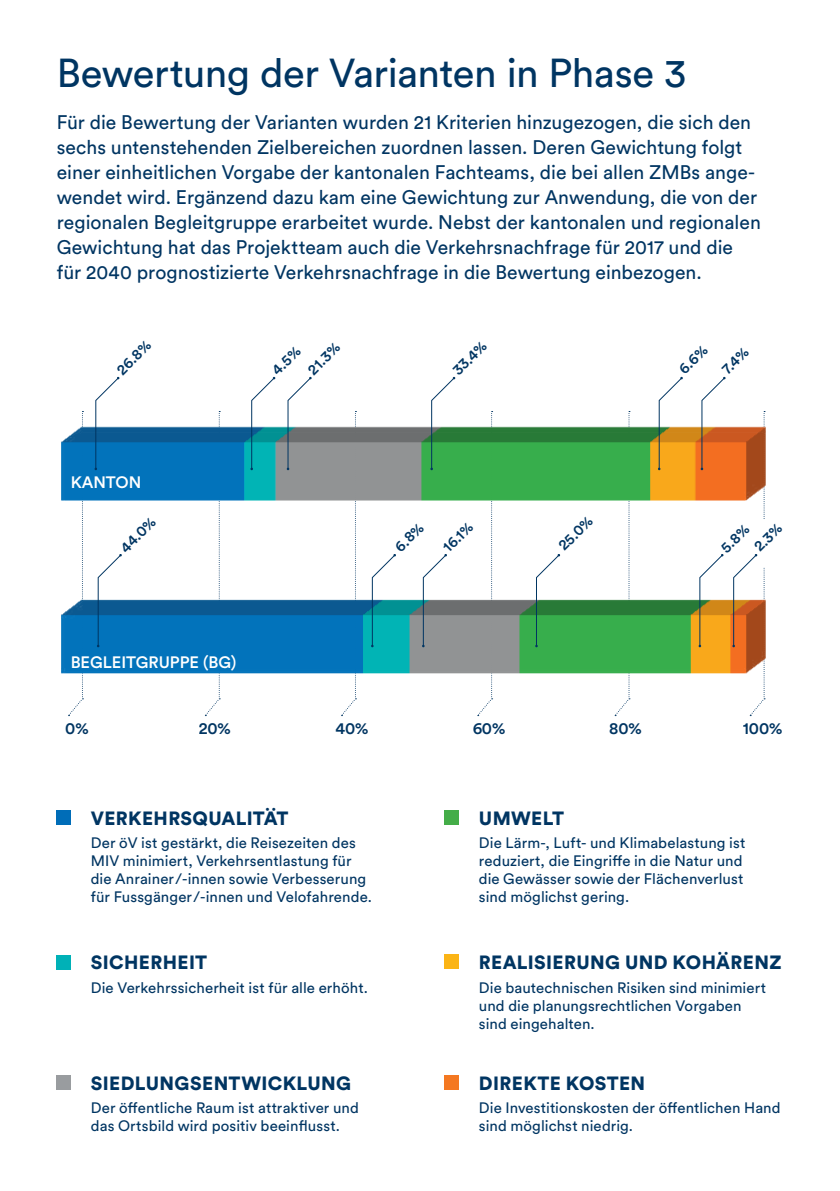
<style>
.page{position:relative;width:840px;height:1191px;background:#fff}
.page>*{position:absolute;margin:0;border:0;box-sizing:border-box;transform-origin:0 0}
.t1{font:40px "Circular Std";letter-spacing:-.015em;color:#003562}
.t2{font:19.4px/25px "Circular Std";color:#003562}
.t3{font:900 19px "Circular Std";letter-spacing:.02em;color:#003562}
.t4{font:500 16.4px "Circular Std";color:#003562}
.t5{font:500 16.4px "Circular Std";color:#fff}
.t6{font:15px/18px "Circular Std";letter-spacing:.005em;color:#003562}
.t7{font:500 15px/22.2px "Circular Std";color:#003562}
</style>
<div class="page">
<hr style="left:0;top:1013px;width:1px;height:121px;background:#c8e0c3">
<svg style="left:68px;top:510px;width:15px;height:206px"></svg>
<svg style="left:212px;top:510px;width:8px;height:197px"></svg>
<svg style="left:348px;top:510px;width:8px;height:197px"></svg>
<svg style="left:484px;top:510px;width:8px;height:197px"></svg>
<svg style="left:622px;top:510px;width:7px;height:197px"></svg>
<img style="left:61px;top:537px;width:705px;height:143px">
<svg style="left:371px;top:554px;width:25px;height:93px"></svg>
<svg style="left:422px;top:554px;width:25px;height:93px"></svg>
<svg style="left:535px;top:554px;width:25px;height:93px"></svg>
<svg style="left:698px;top:554px;width:25px;height:93px"></svg>
<svg style="left:732px;top:510px;width:32px;height:197px"></svg>
<svg style="left:97px;top:554px;width:25px;height:93px"></svg>
<img style="left:77px;top:707px;width:681px;height:10px">
<img style="left:61px;top:376px;width:705px;height:134px">
<svg style="left:250px;top:377px;width:25px;height:93px"></svg>
<svg style="left:286px;top:377px;width:25px;height:93px"></svg>
<svg style="left:430px;top:377px;width:25px;height:93px"></svg>
<svg style="left:657px;top:377px;width:25px;height:93px"></svg>
<svg style="left:700px;top:377px;width:25px;height:93px"></svg>
<svg style="left:94px;top:377px;width:25px;height:93px"></svg>
<div style="left:57px;top:810px;width:14px;height:14px;background:#006db8"></div>
<div style="left:444px;top:810px;width:15px;height:14px;background:#44ad48"></div>
<div style="left:444px;top:954px;width:15px;height:14px;background:#fbb415"></div>
<div style="left:444px;top:1075px;width:15px;height:14px;background:#f47821"></div>
<div style="left:57px;top:955px;width:14px;height:14px;background:#00b1b7"></div>
<div style="left:57px;top:1075px;width:14px;height:14px;background:#999c9f"></div>
<h1 class="t1" style="left:57px;top:52px;width:630px">Bewertung der Varianten in Phase 3</h1>
<p class="t2" style="left:57px;top:110px;width:705px">Für die Bewertung der Varianten wurden 21 Kriterien hinzugezogen, die sich den sechs untenstehenden Zielbereichen zuordnen lassen. Deren Gewichtung folgt einer einheitlichen Vorgabe der kantonalen Fachteams, die bei allen ZMBs ange&shy;wendet wird. Ergänzend dazu kam eine Gewichtung zur Anwendung, die von der regionalen Begleitgruppe erarbeitet wurde. Nebst der kantonalen und regionalen Gewichtung hat das Projektteam auch die Verkehrsnachfrage für 2017 und die für 2040 prognostizierte Verkehrsnachfrage in die Bewertung einbezogen.</p>
<p class="t7" style="left:111px;top:364px;width:43px;rotate:-45deg">26.8%</p>
<p class="t7" style="left:283px;top:345px;width:40px;line-height:25.2px;text-indent:-26px;rotate:-45deg">4.5%<br>21.3%</p>
<p class="t7" style="left:447px;top:365px;width:43px;rotate:-45deg">33.4%</p>
<p class="t7" style="left:692px;top:339px;width:32px;line-height:30.4px;text-indent:-31px;rotate:-45deg">6.6%<br>7.4%</p>
<p class="t5" style="left:70px;top:473px;width:72px">KANTON</p>
<p class="t7" style="left:115px;top:542px;width:45px;rotate:-45deg">44.0%</p>
<p class="t5" style="left:70px;top:654px;width:167px">BEGLEITGRUPPE (BG)</p>
<p class="t7" style="left:389px;top:541px;width:35px;rotate:-45deg">6.8%</p>
<p class="t7" style="left:437px;top:541px;width:37px;rotate:-45deg">16.1%</p>
<p class="t7" style="left:552px;top:540px;width:43px;rotate:-45deg">25.0%</p>
<p class="t7" style="left:732px;top:525px;width:35px;text-indent:-25px;rotate:-45deg">5.8%<br>2.3%</p>
<p class="t4" style="left:738px;top:540px;width:25px">0%</p>
<p class="t4" style="left:65px;top:719px;width:25px">0%</p>
<p class="t4" style="left:198px;top:719px;width:34px">20%</p>
<p class="t4" style="left:335px;top:719px;width:35px">40%</p>
<p class="t4" style="left:472px;top:719px;width:35px">60%</p>
<p class="t4" style="left:609px;top:719px;width:34px">80%</p>
<p class="t4" style="left:742px;top:719px;width:42px">100%</p>
<p class="t3" style="left:91px;top:807px;width:199px">VERKEHRS QUALITÄT</p>
<p class="t6" style="left:91px;top:834px;width:282px">Der öV ist gestärkt, die Reisezeiten des MIV minimiert, Verkehrsentlastung für die Anrainer/-innen sowie Verbesserung für Fuss gänger/-innen und Velofahrende.</p>
<p class="t3" style="left:478px;top:807px;width:87px">UMWELT</p>
<p class="t6" style="left:478px;top:834px;width:268px">Die Lärm-, Luft- und Klimabelastung ist reduziert, die Eingriffe in die Natur und die Gewässer sowie der Flächenverlust sind möglichst gering.</p>
<p class="t4" style="left:189px;top:890px;width:25px">0%</p>
<p class="t4" style="left:326px;top:890px;width:25px">0%</p>
<p class="t4" style="left:462px;top:890px;width:25px">0%</p>
<p class="t4" style="left:598px;top:890px;width:25px">0%</p>
<p class="t3" style="left:91px;top:952px;width:118px">SICHERHEIT</p>
<p class="t6" style="left:91px;top:979px;width:278px">Die Verkehrssicherheit ist für alle erhöht.</p>
<p class="t3" style="left:91px;top:1072px;width:262px">SIEDLUNGSENTWICKLUNG</p>
<p class="t6" style="left:91px;top:1099px;width:269px">Der öffentliche Raum ist attraktiver und das Ortsbild wird positiv beeinflusst.</p>
<p class="t3" style="left:478px;top:951px;width:304px">REALISIERUNG UND KOHÄRENZ</p>
<p class="t6" style="left:478px;top:978px;width:288px">Die bautechnischen Risiken sind minimiert und die planungsrechtlichen Vorgaben sind eingehalten.</p>
<p class="t3" style="left:478px;top:1072px;width:168px">DIREKTE KOSTEN</p>
<p class="t6" style="left:478px;top:1099px;width:303px">Die Investitionskosten der öffentlichen Hand sind möglichst niedrig.</p>
</div>
